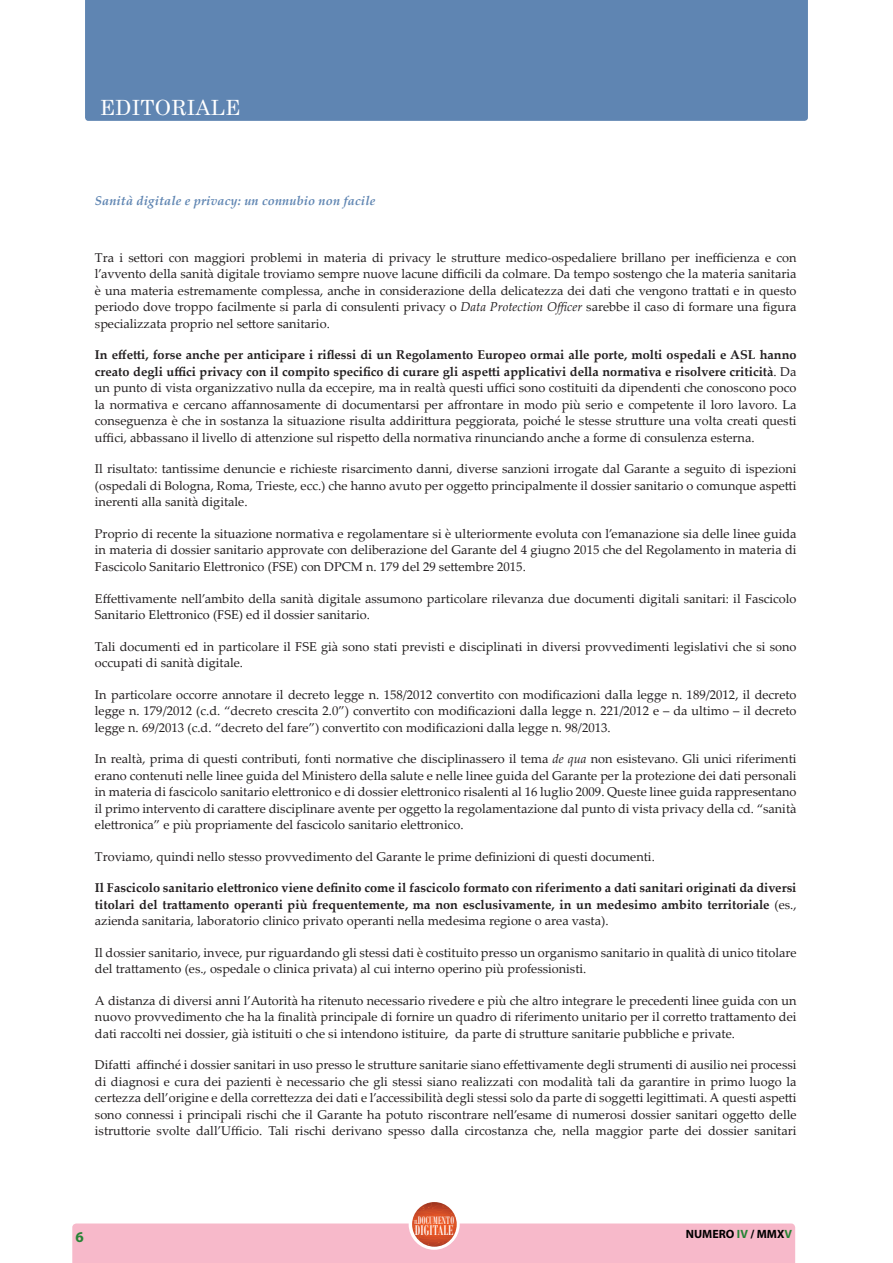
<style>
.page{position:relative;width:893px;height:1263px;background:#fff}
.page>*{position:absolute;margin:0;border:0;box-sizing:border-box;transform-origin:0 0}
.t1{font:21px "Century Schoolbook";letter-spacing:.01em;color:#fff}
.t2{font:15.15px "Bodoni MT Condensed";letter-spacing:.01em;color:#fff}
.t3{font:700 15px "Myriad Pro";color:#278335}
.t4{font:12.75px/16.5px "Palatino Linotype";color:#231f20;text-align:justify}
.t5{font:700 12.75px/16.5px "Palatino Linotype";color:#231f20;text-align:justify}
.t6{font:italic 700 12.75px "Palatino Linotype";letter-spacing:.01em;color:#5f85b2}
.t7{font:700 12px "Myriad Pro";color:#000}
.t8{font:11.55px "Bodoni MT Condensed";letter-spacing:.02em;color:#fff;scale:.9 1}
.s1{font-style:italic}
.s2{font-weight:700}
.s3{font-weight:400}
.s4{font-size:6.3px}
.s5{color:#278335}
</style>
<div class="page">
<div style="left:72px;top:1223px;width:723px;height:40px;background:#f7b9ca"></div>
<div style="left:409px;top:1199px;width:50px;height:50px;background:#fff;border-radius:50%"></div>
<div style="left:409px;top:1199px;width:51px;height:51px;border:2px solid #fff;border-radius:50%"></div>
<img style="left:412px;top:1202px;width:45px;height:45px;border-radius:22px">
<div style="left:85px;top:0;width:723px;height:121px;background:#5f85b2"></div>
<h1 class="t1" style="left:100px;top:90px;width:142px">EDITORIALE</h1>
<p class="t6" style="left:95px;top:192px;width:282px">Sanità digitale e privacy: un connubio non facile</p>
<p class="t4" style="left:95px;top:249px;width:703px">Tra i settori con maggiori problemi in materia di privacy le strutture medico-ospedaliere brillano per inefficienza e con l’avvento della sanità digitale troviamo sempre nuove lacune difficili da colmare. Da tempo sostengo che la materia sanitaria è una materia estremamente complessa, anche in considerazione della delicatezza dei dati che vengono trattati e in questo periodo dove troppo facilmente si parla di consulenti privacy o <span class="s1">Data Protection Officer</span> sarebbe il caso di formare una figura specializzata proprio nel settore sanitario.</p>
<p class="t4" style="left:95px;top:346px;width:703px"><span class="s2">In effetti, forse anche per anticipare i riflessi di un Regolamento Europeo ormai alle porte, molti ospedali e ASL hanno creato degli uffici privacy con il compito specifico di curare gli aspetti applicativi della normativa e risolvere criticità</span>. Da un punto di vista organizzativo nulla da eccepire, ma in realtà questi uffici sono costituiti da dipendenti che conoscono poco la normativa e cercano affannosamente di documentarsi per affrontare in modo più serio e competente il loro lavoro. La conseguenza è che in sostanza la situazione risulta addirittura peggiorata, poiché le stesse strutture una volta creati questi uffici, abbassano il livello di attenzione sul rispetto della normativa rinunciando anche a forme di consulenza esterna.</p>
<p class="t4" style="left:95px;top:460px;width:703px">Il risultato: tantissime denuncie e richieste risarcimento danni, diverse sanzioni irrogate dal Garante a seguito di ispezioni (ospedali di Bologna, Roma, Trieste, ecc.) che hanno avuto per oggetto principalmente il dossier sanitario o comunque aspetti inerenti alla sanità digitale.</p>
<p class="t4" style="left:95px;top:525px;width:703px">Proprio di recente la situazione normativa e regolamentare si è ulteriormente evoluta con l’emanazione sia delle linee guida in materia di dossier sanitario approvate con deliberazione del Garante del 4 giugno 2015 che del Regolamento in materia di Fascicolo Sanitario Elettronico (FSE) con DPCM n. 179 del 29 settembre 2015.</p>
<p class="t4" style="left:95px;top:589px;width:703px">Effettivamente nell’ambito della sanità digitale assumono particolare rilevanza due documenti digitali sanitari: il Fascicolo<br>Sanitario Elettronico (FSE) ed il dossier sanitario.</p>
<p class="t4" style="left:95px;top:637px;width:703px">Tali documenti ed in particolare il FSE già sono stati previsti e disciplinati in diversi provvedimenti legislativi che si sono occupati di sanità digitale.</p>
<p class="t4" style="left:95px;top:685px;width:703px">In particolare occorre annotare il decreto legge n. 158/2012 convertito con modificazioni dalla legge n. 189/2012, il decreto legge n. 179/2012 (c.d. “decreto crescita 2.0”) convertito con modificazioni dalla legge n. 221/2012 e – da ultimo – il decreto legge n. 69/2013 (c.d. “decreto del fare”) convertito con modificazioni dalla legge n. 98/2013.</p>
<p class="t4" style="left:95px;top:750px;width:703px">In realtà, prima di questi contributi, fonti normative che disciplinassero il tema <span class="s1">de qua</span> non esistevano. Gli unici riferimenti erano contenuti nelle linee guida del Ministero della salute e nelle linee guida del Garante per la protezione dei dati personali in materia di fascicolo sanitario elettronico e di dossier elettronico risalenti al 16 luglio 2009. Queste linee guida rappresentano il primo intervento di carattere disciplinare avente per oggetto la regolamentazione dal punto di vista privacy della cd. “sanità elettronica” e più propriamente del fascicolo sanitario elettronico.</p>
<p class="t4" style="left:95px;top:847px;width:561px">Troviamo, quindi nello stesso provvedimento del Garante le prime definizioni di questi documenti.</p>
<p class="t5" style="left:95px;top:879px;width:703px">Il Fascicolo sanitario elettronico viene definito come il fascicolo formato con riferimento a dati sanitari originati da diversi titolari del trattamento operanti più frequentemente, ma non esclusivamente, in un medesimo ambito territoriale <span class="s3">(es., azienda sanitaria, laboratorio clinico privato operanti nella medesima regione o area vasta).</span></p>
<p class="t4" style="left:95px;top:943px;width:703px">Il dossier sanitario, invece, pur riguardando gli stessi dati è costituito presso un organismo sanitario in qualità di unico titolare del trattamento (es., ospedale o clinica privata) al cui interno operino più professionisti.</p>
<p class="t4" style="left:95px;top:991px;width:703px">A distanza di diversi anni l’Autorità ha ritenuto necessario rivedere e più che altro integrare le precedenti linee guida con un nuovo provvedimento che ha la finalità principale di fornire un quadro di riferimento unitario per il corretto trattamento dei dati raccolti nei dossier, già istituiti o che si intendono istituire, da parte di strutture sanitarie pubbliche e private.</p>
<p class="t4" style="left:95px;top:1056px;width:703px">Difatti affinché i dossier sanitari in uso presso le strutture sanitarie siano effettivamente degli strumenti di ausilio nei processi di diagnosi e cura dei pazienti è necessario che gli stessi siano realizzati con modalità tali da garantire in primo luogo la certezza dell’origine e della correttezza dei dati e l’accessibilità degli stessi solo da parte di soggetti legittimati. A questi aspetti sono connessi i principali rischi che il Garante ha potuto riscontrare nell’esame di numerosi dossier sanitari oggetto delle istruttorie svolte dall’Ufficio. Tali rischi derivano spesso dalla circostanza che, nella maggior parte dei dossier sanitari</p>
<p class="t3" style="left:75px;top:1227px;width:10px">6</p>
<p class="t8" style="left:414px;top:1213px;width:46px"><span class="s4">IL</span>DOCUMENTO</p>
<p class="t2" style="left:415px;top:1221px;width:40px">DIGITALE</p>
<p class="t7" style="left:686px;top:1226px;width:108px">NUMERO <span class="s5">IV</span> / MMX<span class="s5">V</span></p>
</div>
